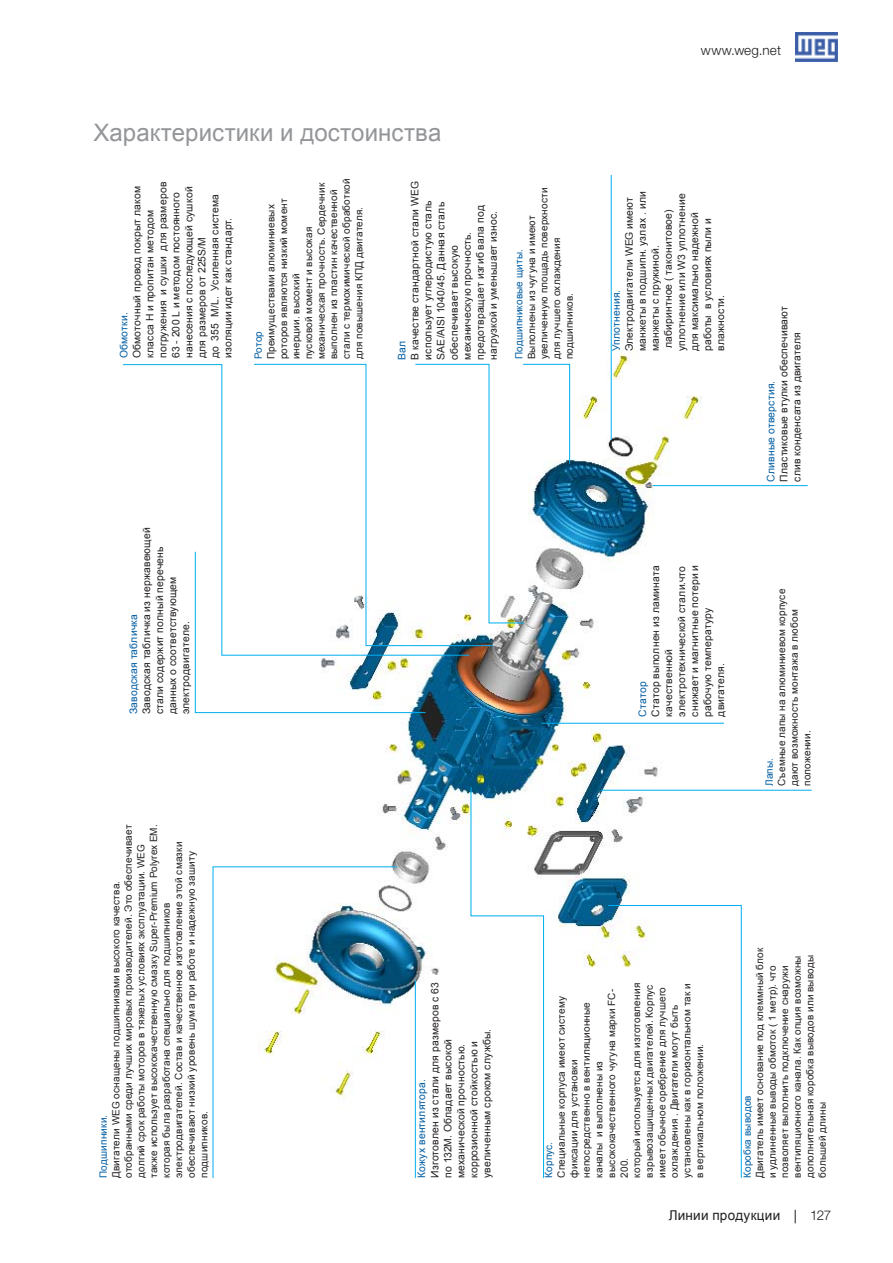
<style>
.page{position:relative;width:893px;height:1263px;background:#fff}
.page>*{position:absolute;margin:0;border:0;box-sizing:border-box;transform-origin:0 0}
.t1{font:24px "Arial";letter-spacing:.005em;color:#939598}
.t2{font:300 13.5px "Helvetica Neue LT Pro";letter-spacing:.005em;color:#231f20}
.t3{font:13.5px "Arial";letter-spacing:.02em;color:#231f20}
.t4{font:10.35px/13px "Arial";letter-spacing:.02em;color:#231f20}
.t5{font:10.35px "Arial";letter-spacing:.02em;color:#005da3}
.t6{font:10.05px/12.6px "Arial";letter-spacing:.02em;color:#231f20}
.t7{font:10.05px "Arial";letter-spacing:.015em;color:#005da3}
.t8{font:9.9px/12.5px "Arial";letter-spacing:.02em;color:#231f20}
.t9{font:9.9px "Arial";letter-spacing:.02em;color:#005da3}
</style>
<div class="page">
<img style="left:795px;top:32px;width:43px;height:30px">
<svg style="left:795px;top:1210px;width:1px;height:13px"></svg>
<img style="left:194px;top:265px;width:618px;height:892px">
<hr style="left:415px;top:980px;width:1px;height:198px;background:#00aeef">
<svg style="left:212px;top:866px;width:186px;height:312px"></svg>
<svg style="left:607px;top:905px;width:135px;height:273px"></svg>
<svg style="left:123px;top:364px;width:72px;height:292px"></svg>
<svg style="left:470px;top:786px;width:74px;height:392px"></svg>
<svg style="left:195px;top:364px;width:375px;height:349px"></svg>
<hr style="left:611px;top:175px;width:1px;height:265px;background:#00aeef">
<hr style="left:541px;top:723px;width:183px;height:1px;background:#00aeef">
<hr style="left:601px;top:790px;width:211px;height:1px;background:#00aeef">
<hr style="left:653px;top:485px;width:155px;height:1px;background:#00aeef">
<h2 class="t2" style="left:701px;top:42px;width:82px">www.weg.net</h2>
<h1 class="t1" style="left:94px;top:117px;width:349px">Характеристики и достоинства</h1>
<p class="t4" style="left:130px;top:358px;width:178px;rotate:-90deg">Обмоточный провод покрыт лаком класса H и пропитан методом погружения и сушки для размеров<br>63 - 200 L и методом постоянного нанесения с последующей сушкой для размеров от 225S/M<br>до 355 M/L. Усиленная система изоляции идет как стандарт.</p>
<p class="t5" style="left:117px;top:358px;width:47px;rotate:-90deg">Обмотки.</p>
<p class="t6" style="left:265px;top:359px;width:182px;rotate:-90deg">Преимуществами алюминиевых роторов являются низкий момент инерции. высокий<br>пусковой момент и высокая механическая прочность. Сердечник выполнен из пластин качественной стали с термохимической обработкой для повышения КПД двигателя.</p>
<p class="t7" style="left:252px;top:359px;width:30px;rotate:-90deg">Ротор</p>
<p class="t4" style="left:409px;top:360px;width:180px;rotate:-90deg">В качестве стандартной стали WEG использует углеродистую сталь<br>SAE/AISI 1040/45. Данная сталь обеспечивает высокую механическую прочность. предотвращает изгиб вала под нагрузкой и уменьшает износ.</p>
<p class="t5" style="left:395px;top:360px;width:21px;rotate:-90deg">Вал</p>
<p class="t8" style="left:525px;top:359px;width:173px;rotate:-90deg">Выполнены из чугуна и имеют увеличенную площадь поверхности для лучшего охлаждения подшипников.</p>
<p class="t9" style="left:513px;top:359px;width:111px;rotate:-90deg">Подшипниковые щиты.</p>
<p class="t4" style="left:623px;top:351px;width:161px;rotate:-90deg">Электродвигатели WEG имеют манжеты в подшипн. узлах . или манжеты с пружиной. лабиринтное ( таконитовое) уплотнение или W3 уплотнение для максимально надежной работы в условиях пыли и влажности.</p>
<p class="t5" style="left:609px;top:351px;width:63px;rotate:-90deg">Уплотнения.</p>
<p class="t4" style="left:777px;top:482px;width:177px;rotate:-90deg">Пластиковые втулки обеспечивают слив конденсата из двигателя</p>
<p class="t5" style="left:764px;top:482px;width:102px;rotate:-90deg">Сливные отверстия.</p>
<p class="t4" style="left:140px;top:714px;width:189px;rotate:-90deg">Заводская табличка из нержавеющей стали содержит полный перечень данных о соответствующем электродвигателе.</p>
<p class="t5" style="left:127px;top:714px;width:102px;rotate:-90deg">Заводская табличка</p>
<p class="t6" style="left:110px;top:1178px;width:355px;rotate:-90deg">Двигатели WEG оснащены подшипниками высокого качества. отобранными среди лучших мировых производителей. Это обеспечивает долгий срок работы моторов в тяжелых условиях эксплуатации. WEG также использует высококачественную смазку Super-Premium Polyrex EM. которая была разработана специально для подшипников электродвигателей. Состав и качественное изготовление этой смазки обеспечивают низкий уровень шума при работе и надежную зашиту подшипников.</p>
<p class="t7" style="left:97px;top:1178px;width:65px;rotate:-90deg">Подшипники.</p>
<p class="t4" style="left:649px;top:716px;width:153px;rotate:-90deg">Статор выполнен из ламината качественной электротехнической стали.что снижает и магнитные потери и рабочую температуру двигателя.</p>
<p class="t5" style="left:636px;top:716px;width:37px;rotate:-90deg">Статор</p>
<p class="t6" style="left:776px;top:786px;width:199px;rotate:-90deg">Съемные лапы на алюминиевом корпусе дают возможность монтажа в любом положении.</p>
<p class="t7" style="left:763px;top:786px;width:29px;rotate:-90deg">Лапы.</p>
<p class="t4" style="left:428px;top:1178px;width:197px;rotate:-90deg">Изготовлен из стали для размеров с 63 по 132М. Обладает высокой механической прочностью. коррозионной стойкостью и увеличенным сроком службы.</p>
<p class="t5" style="left:415px;top:1178px;width:100px;rotate:-90deg">Кожух вентилятора.</p>
<p class="t6" style="left:555px;top:1177px;width:196px;rotate:-90deg">Специальные корпуса имеют систему фиксации для установки непосредственно в вентиляционные каналы и выполнены из высококачественного чугуна марки FC-<br>200.<br>который используется для изготовления взрывозащищенных двигателей. Корпус имеет обычное оребрение для лучшего охлаждения . Двигатели могут быть установлены как в горизонтальном так и в вертикальном положении.</p>
<p class="t7" style="left:542px;top:1177px;width:37px;rotate:-90deg">Корпус.</p>
<p class="t8" style="left:754px;top:1178px;width:232px;rotate:-90deg">Двигатель имеет основание под клеммный блок и удлиненные выводы обмоток ( 1 метр). что позволяет выполнить подключение снаружи вентиляционного канала. Как опция возможны дополнительная коробка выводов или выводы большей длины</p>
<p class="t9" style="left:741px;top:1178px;width:84px;rotate:-90deg">Коробка выводов</p>
<h2 class="t3" style="left:669px;top:1207px;width:113px">Линии продукции</h2>
<h2 class="t2" style="left:810px;top:1207px;width:23px">127</h2>
</div>
